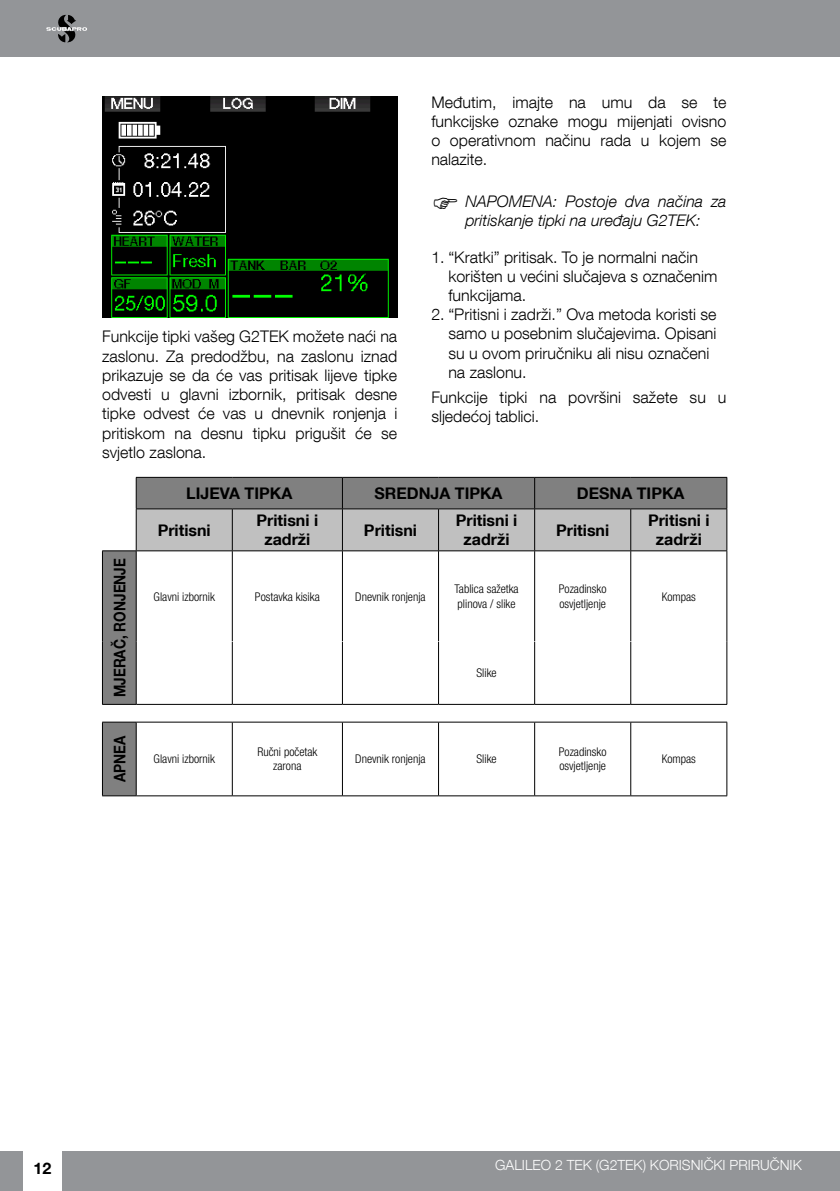
<style>
.page{position:relative;width:840px;height:1191px;background:#fff}
.page>*{position:absolute;margin:0;border:0;box-sizing:border-box;transform-origin:0 0}
.t1{font:300 16px/19.2px "Helvetica Neue LT Com";color:#000}
.t2{font:700 16px/19.2px "Helvetica Neue LT Com";color:#000;text-align:center}
.t3{font:italic 300 16px/19.2px "Helvetica Neue LT Com";color:#000}
.t4{font:700 16px "Helvetica Neue LT Com";color:#000;scale:.85 1}
.t5{font:700 16px "Helvetica Neue LT Std";color:#000}
.t6{font:300 14px "Helvetica Neue LT Com";color:#fff}
.t7{font:300 condensed 12px/14.4px "Helvetica Neue LT Com";color:#000}
</style>
<div class="page">
<hr style="left:839px;top:0;width:1px;height:57px;background:#939598">
<div style="left:62px;top:1151px;width:777px;height:40px;background:#939598"></div>
<hr style="left:839px;top:1151px;width:1px;height:40px;background:#939598">
<div style="left:0;top:1151px;width:23px;height:40px;background:#939598"></div>
<div style="left:0;top:0;width:839px;height:57px;background:#939598"></div>
<svg style="left:46px;top:15px;width:41px;height:27px"></svg>
<img style="left:102px;top:96px;width:295px;height:221px">
<svg style="left:102px;top:477px;width:624px;height:318px"></svg>
<div style="left:137px;top:509px;width:589px;height:41px;background:#c0c0c0"></div>
<hr style="left:136px;top:477px;width:96px;height:1px;background:#000">
<hr style="left:136px;top:477px;width:1px;height:31px;background:#000">
<hr style="left:232px;top:477px;width:110px;height:1px;background:#000">
<hr style="left:342px;top:477px;width:96px;height:1px;background:#000">
<hr style="left:342px;top:477px;width:1px;height:31px;background:#000">
<hr style="left:438px;top:477px;width:96px;height:1px;background:#000">
<hr style="left:534px;top:477px;width:96px;height:1px;background:#000">
<hr style="left:534px;top:477px;width:1px;height:31px;background:#000">
<hr style="left:630px;top:477px;width:96px;height:1px;background:#000">
<hr style="left:726px;top:477px;width:1px;height:31px;background:#000">
<hr style="left:136px;top:508px;width:96px;height:1px;background:#000">
<hr style="left:136px;top:509px;width:1px;height:41px;background:#000">
<hr style="left:232px;top:508px;width:110px;height:1px;background:#000">
<hr style="left:232px;top:509px;width:1px;height:41px;background:#000">
<hr style="left:342px;top:508px;width:96px;height:1px;background:#000">
<hr style="left:342px;top:509px;width:1px;height:41px;background:#000">
<hr style="left:438px;top:508px;width:96px;height:1px;background:#000">
<hr style="left:438px;top:509px;width:1px;height:41px;background:#000">
<hr style="left:534px;top:508px;width:96px;height:1px;background:#000">
<hr style="left:534px;top:509px;width:1px;height:41px;background:#000">
<hr style="left:630px;top:508px;width:96px;height:1px;background:#000">
<hr style="left:630px;top:509px;width:1px;height:41px;background:#000">
<hr style="left:726px;top:509px;width:1px;height:41px;background:#000">
<hr style="left:102px;top:550px;width:34px;height:1px;background:#000">
<hr style="left:102px;top:551px;width:1px;height:90px;background:#000">
<hr style="left:102px;top:641px;width:1px;height:63px;background:#000">
<hr style="left:136px;top:550px;width:96px;height:1px;background:#000">
<hr style="left:136px;top:551px;width:1px;height:90px;background:#000">
<hr style="left:232px;top:550px;width:110px;height:1px;background:#000">
<hr style="left:232px;top:551px;width:1px;height:90px;background:#000">
<hr style="left:342px;top:550px;width:96px;height:1px;background:#000">
<hr style="left:342px;top:551px;width:1px;height:90px;background:#000">
<hr style="left:438px;top:550px;width:96px;height:1px;background:#000">
<hr style="left:438px;top:551px;width:1px;height:90px;background:#000">
<hr style="left:534px;top:550px;width:96px;height:1px;background:#000">
<hr style="left:534px;top:551px;width:1px;height:90px;background:#000">
<hr style="left:630px;top:550px;width:96px;height:1px;background:#000">
<hr style="left:630px;top:551px;width:1px;height:90px;background:#000">
<hr style="left:726px;top:551px;width:1px;height:90px;background:#000">
<hr style="left:136px;top:641px;width:1px;height:63px;background:#000">
<hr style="left:232px;top:642px;width:1px;height:62px;background:#000">
<hr style="left:342px;top:642px;width:1px;height:62px;background:#000">
<hr style="left:438px;top:642px;width:1px;height:62px;background:#000">
<hr style="left:534px;top:642px;width:1px;height:62px;background:#000">
<hr style="left:630px;top:642px;width:1px;height:62px;background:#000">
<hr style="left:726px;top:641px;width:1px;height:63px;background:#000">
<hr style="left:102px;top:704px;width:34px;height:1px;background:#000">
<hr style="left:136px;top:704px;width:96px;height:1px;background:#000">
<hr style="left:232px;top:704px;width:110px;height:1px;background:#000">
<hr style="left:342px;top:704px;width:96px;height:1px;background:#000">
<hr style="left:438px;top:704px;width:96px;height:1px;background:#000">
<hr style="left:534px;top:704px;width:96px;height:1px;background:#000">
<hr style="left:630px;top:704px;width:96px;height:1px;background:#000">
<hr style="left:102px;top:722px;width:34px;height:1px;background:#000">
<hr style="left:102px;top:722px;width:1px;height:73px;background:#000">
<hr style="left:136px;top:722px;width:96px;height:1px;background:#000">
<hr style="left:136px;top:722px;width:1px;height:73px;background:#000">
<hr style="left:232px;top:722px;width:110px;height:1px;background:#000">
<hr style="left:232px;top:722px;width:1px;height:73px;background:#000">
<hr style="left:342px;top:722px;width:96px;height:1px;background:#000">
<hr style="left:342px;top:722px;width:1px;height:73px;background:#000">
<hr style="left:438px;top:722px;width:96px;height:1px;background:#000">
<hr style="left:438px;top:722px;width:1px;height:73px;background:#000">
<hr style="left:534px;top:722px;width:96px;height:1px;background:#000">
<hr style="left:534px;top:722px;width:1px;height:73px;background:#000">
<hr style="left:630px;top:722px;width:96px;height:1px;background:#000">
<hr style="left:630px;top:722px;width:1px;height:73px;background:#000">
<hr style="left:726px;top:722px;width:1px;height:73px;background:#000">
<hr style="left:102px;top:795px;width:34px;height:1px;background:#000">
<hr style="left:136px;top:795px;width:96px;height:1px;background:#000">
<hr style="left:232px;top:795px;width:110px;height:1px;background:#000">
<hr style="left:342px;top:795px;width:96px;height:1px;background:#000">
<hr style="left:438px;top:795px;width:96px;height:1px;background:#000">
<hr style="left:534px;top:795px;width:96px;height:1px;background:#000">
<hr style="left:630px;top:795px;width:96px;height:1px;background:#000">
<p class="t1" style="left:102px;top:327px;width:296px;text-align:justify">Funkcije tipki vašeg G2TEK možete naći na zaslonu. Za predodžbu, na zaslonu iznad prikazuje se da će vas pritisak lijeve tipke odvesti u glavni izbornik, pritisak desne tipke odvest će vas u dnevnik ronjenja i pritiskom na desnu tipku prigušit će se svjetlo zaslona.</p>
<p class="t1" style="left:431px;top:92px;width:296px;text-align:justify">Međutim, imajte na umu da se te funkcijske oznake mogu mijenjati ovisno o operativnom načinu rada u kojem se nalazite.</p>
<p class="t3" style="left:465px;top:192px;width:262px">NAPOMENA: Postoje dva načina za pritiskanje tipki na uređaju G2TEK:</p>
<p class="t1" style="left:448px;top:247px;width:270px;text-indent:-17px">1. “Kratki” pritisak. To je normalni način korišten u većini slučajeva s označenim funkcijama.</p>
<p class="t1" style="left:448px;top:304px;width:269px;text-indent:-17px">2. “Pritisni i zadrži.” Ova metoda koristi se samo u posebnim slučajevima. Opisani su u ovom priručniku ali nisu označeni na zaslonu.</p>
<p class="t1" style="left:431px;top:387px;width:296px">Funkcije tipki na površini sažete su u sljedećoj tablici.</p>
<p class="t4" style="left:109px;top:697px;width:165px;rotate:-90deg">MJERAČ, RONJENJE</p>
<p class="t4" style="left:109px;top:782px;width:57px;rotate:-90deg">APNEA</p>
<p class="t2" style="left:186px;top:483px;width:107px">LIJEVA TIPKA</p>
<p class="t2" style="left:374px;top:483px;width:130px">SREDNJA TIPKA</p>
<p class="t2" style="left:576px;top:483px;width:109px">DESNA TIPKA</p>
<p class="t2" style="left:158px;top:520px;width:54px">Pritisni</p>
<p class="t2" style="left:256px;top:510px;width:63px">Pritisni i zadrži</p>
<p class="t2" style="left:364px;top:520px;width:54px">Pritisni</p>
<p class="t2" style="left:455px;top:510px;width:63px">Pritisni i zadrži</p>
<p class="t2" style="left:556px;top:520px;width:54px">Pritisni</p>
<p class="t2" style="left:647px;top:510px;width:63px">Pritisni i zadrži</p>
<p class="t7" style="left:153px;top:589px;width:63px">Glavni izbornik</p>
<p class="t7" style="left:255px;top:589px;width:66px">Postavka kisika</p>
<p class="t7" style="left:355px;top:589px;width:72px">Dnevnik ronjenja</p>
<p class="t7" style="left:454px;top:582px;width:66px">Tablica sažetka plinova / slike</p>
<p class="t7" style="left:558px;top:582px;width:49px">Pozadinsko osvjetljenje</p>
<p class="t7" style="left:661px;top:589px;width:36px">Kompas</p>
<p class="t7" style="left:476px;top:666px;width:22px">Slike</p>
<p class="t7" style="left:153px;top:752px;width:63px">Glavni izbornik</p>
<p class="t7" style="left:257px;top:744px;width:61px;text-align:center">Ručni početak zarona</p>
<p class="t7" style="left:355px;top:752px;width:72px">Dnevnik ronjenja</p>
<p class="t7" style="left:476px;top:752px;width:22px">Slike</p>
<p class="t7" style="left:558px;top:744px;width:49px">Pozadinsko osvjetljenje</p>
<p class="t7" style="left:661px;top:752px;width:36px">Kompas</p>
<p class="t5" style="left:34px;top:1158px;width:19px">12</p>
<p class="t6" style="left:495px;top:1156px;width:308px">GALILEO 2 TEK (G2TEK) KORISNIČKI PRIRUČNIK</p>
</div>
